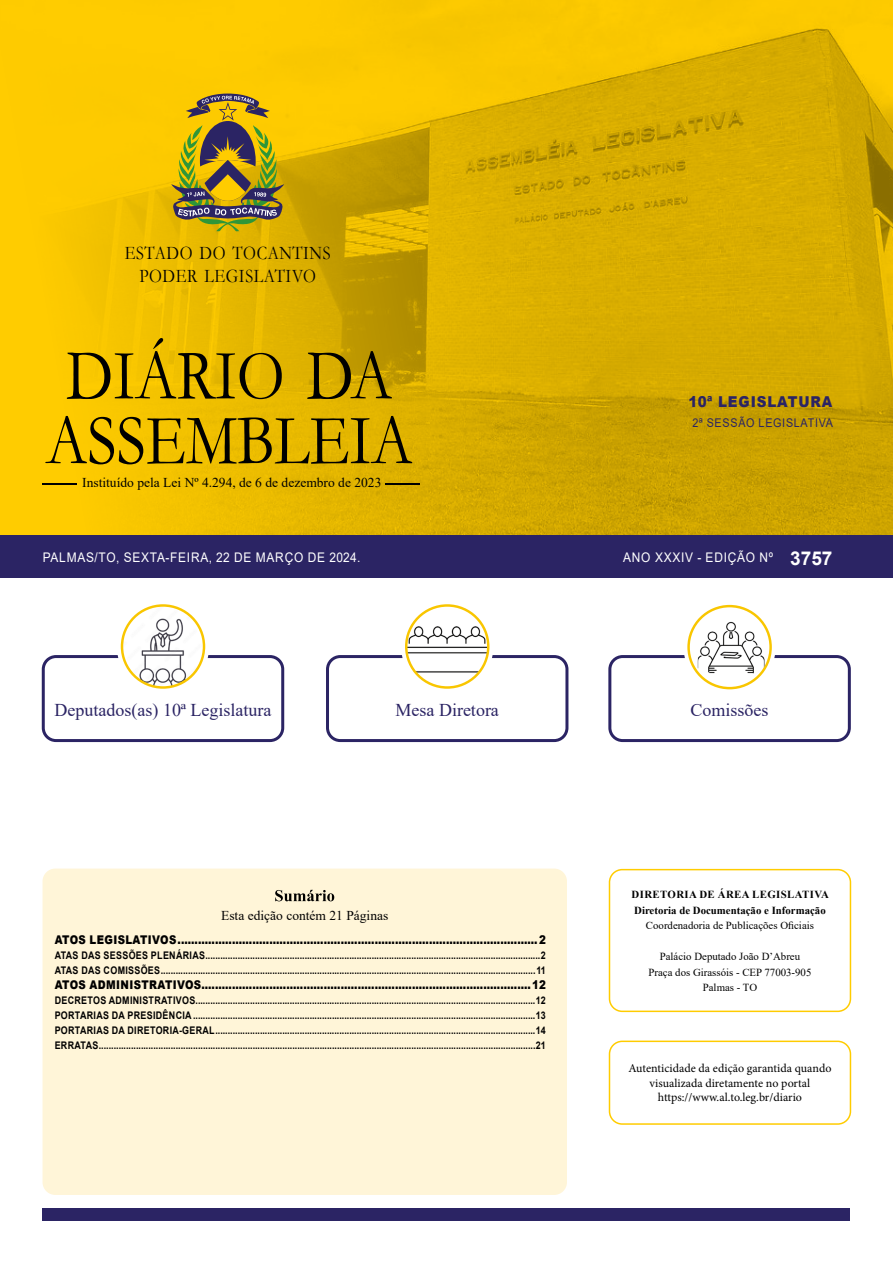
<style>
.page{position:relative;width:893px;height:1263px;background:#fff}
.page>*{position:absolute;margin:0;border:0;box-sizing:border-box;transform-origin:0 0}
.t1{font:72.15px/64.8px "Garamond";color:#000;scale:.85 1}
.t2{font:19.35px/23.7px "Garamond";letter-spacing:.035em;color:#000;text-align:center;scale:.85 1}
.t3{font:700 19.05px "Arial";color:#fff}
.t4{font:18px "Times New Roman";color:#2b2464}
.t5{font:900 15px "Arial";letter-spacing:.065em;color:#2b2464;scale:.9 1}
.t6{font:13.5px "Times New Roman";color:#000}
.t7{font:13.2px "Arial";letter-spacing:.065em;color:#fff;scale:.9 1}
.t8{font:900 12px "Arial";letter-spacing:.035em;color:#000;scale:.85 1}
.t9{font:12px/14.4px "Minion Pro";color:#000;text-align:center}
.t10{font:12px "Arial";letter-spacing:.065em;color:#2b2464;scale:.9 1}
.t11{font:10.8px/15.5px "Times New Roman";color:#000;text-align:center}
.t12{font:700 10.8px/15.5px "Times New Roman";color:#000}
.t13{font:700 10.5px/15px "Arial";letter-spacing:.035em;color:#000;scale:.85 1}
</style>
<div class="page">
<img style="left:0;top:0;width:893px;height:536px">
<div style="left:0;top:536px;width:893px;height:42px;background:#2b2464"></div>
<div style="left:43px;top:1208px;width:807px;height:12px;background:#2b2464"></div>
<svg style="left:171px;top:93px;width:113px;height:138px;background:#a79128"></svg>
<div style="left:42px;top:655px;width:242px;height:87px;border:3px solid #2b2464;border-radius:13px"></div>
<svg style="left:117px;top:601px;width:92px;height:92px"></svg>
<img style="left:122px;top:605px;width:82px;height:82px;border-radius:41px">
<div style="left:121px;top:604px;width:84px;height:85px;border:2px solid #f9c600;border-radius:50%"></div>
<div style="left:326px;top:655px;width:242px;height:87px;border:3px solid #2b2464;border-radius:13px"></div>
<div style="left:401px;top:601px;width:92px;height:92px;background:#fff;border-radius:50%"></div>
<img style="left:406px;top:605px;width:82px;height:81px">
<div style="left:405px;top:604px;width:84px;height:85px;border:2px solid #f9c600;border-radius:50%"></div>
<div style="left:608px;top:655px;width:243px;height:87px;border:3px solid #2b2464;border-radius:13px"></div>
<svg style="left:684px;top:601px;width:92px;height:92px"></svg>
<svg style="left:689px;top:606px;width:82px;height:82px"></svg>
<img style="left:698px;top:608px;width:66px;height:66px">
<div style="left:687px;top:605px;width:85px;height:84px;border:2px solid #f9c600;border-radius:50%"></div>
<div style="left:43px;top:868px;width:524px;height:327px;background:#fff5d8;border-radius:13px"></div>
<svg style="left:275px;top:890px;width:59px;height:11px"></svg>
<div style="left:609px;top:869px;width:242px;height:143px;border:2px solid #fc0;border-radius:13px"></div>
<div style="left:609px;top:1040px;width:242px;height:85px;border:2px solid #fc0;border-radius:13px"></div>
<hr style="left:386px;top:483px;width:34px;height:1px;background:#000">
<hr style="left:43px;top:483px;width:34px;height:1px;background:#000">
<h2 class="t2" style="left:125px;top:240px;width:244px">ESTADO DO TOCANTINS<br>PODER LEGISLATIVO</h2>
<h1 class="t1" style="left:46px;top:341px;width:433px">DIÁRIO DA<br>ASSEMBLEIA</h1>
<p class="t6" style="left:82px;top:473px;width:301px">Instituído pela Lei Nº 4.294, de 6 de dezembro de 2023</p>
<h3 class="t5" style="left:688px;top:391px;width:161px">10ª LEGISLATURA</h3>
<p class="t10" style="left:693px;top:414px;width:157px">2ª SESSÃO LEGISLATIVA</p>
<p class="t7" style="left:43px;top:549px;width:355px">PALMAS/TO, SEXTA-FEIRA, 22 DE MARÇO DE 2024.</p>
<p class="t7" style="left:623px;top:549px;width:168px">ANO XXXIV - EDIÇÃO Nº</p>
<h3 class="t3" style="left:790px;top:544px;width:44px">3757</h3>
<h3 class="t4" style="left:55px;top:697px;width:218px">Deputados(as) 10ª Legislatura</h3>
<h3 class="t4" style="left:395px;top:697px;width:105px">Mesa Diretora</h3>
<h3 class="t4" style="left:691px;top:697px;width:80px">Comissões</h3>
<p class="t6" style="left:221px;top:906px;width:169px">Esta edição contém 21 Páginas</p>
<p class="t8" style="left:55px;top:931px;width:579px">ATOS LEGISLATIVOS..........................................................................................................2</p>
<p class="t13" style="left:55px;top:948px;width:579px">ATAS DAS SESSÕES PLENÁRIAS.......................................................................................................................................2<br>ATAS DAS COMISSÕES.......................................................................................................................................................11</p>
<p class="t8" style="left:55px;top:976px;width:579px">ATOS ADMINISTRATIVOS.................................................................................................12</p>
<p class="t13" style="left:55px;top:993px;width:579px;text-align:justify">DECRETOS ADMINISTRATIVOS.........................................................................................................................................12<br>PORTARIAS DA PRESIDÊNCIA ..........................................................................................................................................13<br>PORTARIAS DA DIRETORIA-GERAL.................................................................................................................................14<br>ERRATAS................................................................................................................................................................................21</p>
<p class="t12" style="left:632px;top:886px;width:199px">DIRETORIA DE ÁREA LEGISLATIVA<br>Diretoria de Documentação e Informação</p>
<p class="t11" style="left:646px;top:917px;width:170px">Coordenadoria de Publicações Oficiais</p>
<p class="t11" style="left:648px;top:948px;width:164px">Palácio Deputado João D’Abreu<br>Praça dos Girassóis - CEP 77003-905<br>Palmas - TO</p>
<p class="t9" style="left:628px;top:1061px;width:204px">Autenticidade da edição garantida quando visualizada diretamente no portal https://www.al.to.leg.br/diario</p>
</div>
